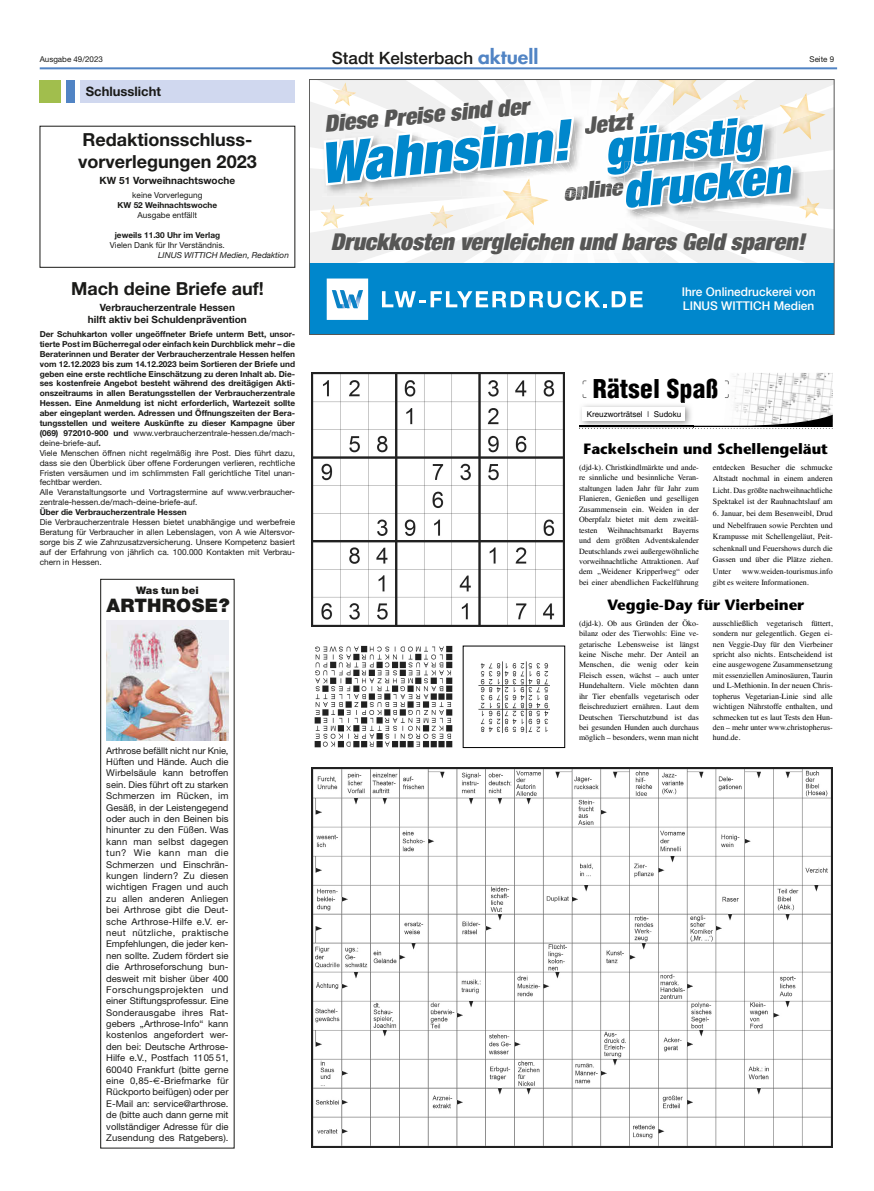
<style>
.page{position:relative;width:874px;height:1191px;background:#fff}
.page>*{position:absolute;margin:0;border:0;box-sizing:border-box;transform-origin:0 0}
.t1{font:italic 900 condensed 56.5px "Helvetica Neue LT Com";color:#0087cc}
.t2{font:italic 900 condensed 49.4px "Helvetica Neue LT Com";color:#0087cc}
.t3{font:italic 900 condensed 48.4px "Helvetica Neue LT Com";color:#0087cc}
.t4{font:900 condensed 25.3px "Qcybfy Cvmsjc Helvetica LT";letter-spacing:.01em;color:#000}
.t5{font:italic 900 condensed 23.1px "Helvetica Neue LT Com";color:#565655}
.t6{font:italic 900 condensed 23px "Helvetica Neue LT Com";color:#565655}
.t7{font:900 18.6px "Ffjxvp Helvetica Neue LT Std";letter-spacing:.02em;color:#1a1a18}
.t8{font:700 18px/21.6px "Helvetica Neue LT";color:#1a1a18}
.t9{font:500 17px "Helvetica Neue LT";color:#1a1a18}
.t10{font:700 14.9px "Rssxcm Tsqkqm Stone Sans LT";color:#000}
.t11{font:700 13px "Helvetica Neue LT";color:#1a1a18}
.t12{font:500 12px/14px "Helvetica Neue LT Com";color:#fff}
.t13{font:900 10.4px "Ffjxvp Helvetica Neue LT Std";letter-spacing:.005em;color:#1a1a18}
.t14{font:700 10px/12px "Helvetica Neue LT";color:#1a1a18;text-align:center}
.t15{font:9.3px/11.4px "Tfrhxn Helvetica Neue LT Std";color:#1a1a18;text-align:justify}
.t16{font:700 8.2px/9.9px "Helvetica Neue LT";color:#1a1a18}
.t17{font:8.2px/9.9px "Helvetica Neue LT";color:#1a1a18;text-align:justify}
.t18{font:italic 8.2px "Helvetica Neue LT";color:#1a1a18}
.t19{font:8px "Lnkpqd Ymbrqq Helvetica LT";color:#000}
.t20{font:8px "Helvetica Neue LT";color:#1a1a18}
.t21{font:7.9px/10.4px "Kxqhsd Hfblry Times";color:#000;text-align:justify}
.t22{font:7.9px "Ystsll Ssfsxj Times";color:#000}
.s1{font-family:"Futura LT";font-weight:800;font-size:19px;color:#5184c4}
.s2{font-weight:400}
.s3{font-family:"Jqwdrb Sbykhq Helvetica LT";font-weight:300}
.s4{font-family:"Gtktmy Euro Sans"}
</style>
<div class="page">
<hr style="left:40px;top:67px;width:796px;height:2px;background:#5184c4">
<div style="left:66px;top:80px;width:9px;height:22px;background:#5184c4"></div>
<div style="left:80px;top:80px;width:215px;height:22px;background:#d0d8ef"></div>
<div style="left:40px;top:80px;width:21px;height:22px;background:#a1be4d"></div>
<img style="left:311px;top:767px;width:521px;height:380px">
<img style="left:311px;top:373px;width:253px;height:253px">
<img style="left:314px;top:646px;width:138px;height:102px">
<img style="left:478px;top:661px;width:71px;height:72px">
<img style="left:728px;top:373px;width:104px;height:42px">
<img style="left:580px;top:405px;width:111px;height:10px">
<svg style="left:579px;top:415px;width:253px;height:14px"></svg>
<div style="left:582px;top:407px;width:102px;height:13px;background:#fff"></div>
<div style="left:309px;top:263px;width:524px;height:71px;background:#0087cc"></div>
<svg style="left:311px;top:81px;width:520px;height:239px"></svg>
<div style="left:309px;top:79px;width:524px;height:255px;border:1px solid #565655"></div>
<div style="left:100px;top:579px;width:134px;height:569px;border:1px solid #1a1a18"></div>
<img style="left:106px;top:620px;width:122px;height:120px">
<p class="t20" style="left:40px;top:55px;width:65px">Ausgabe 49/2023</p>
<h3 class="t9" style="left:332px;top:48px;width:208px">Stadt Kelsterbach <span class="s1">aktuell</span></h3>
<p class="t20" style="left:809px;top:55px;width:26px">Seite 9</p>
<h3 class="t11" style="left:86px;top:83px;width:77px">Schlusslicht</h3>
<h3 class="t8" style="left:78px;top:129px;width:180px">Redaktionsschluss&shy;vorverlegungen 2023</h3>
<p class="t14" style="left:100px;top:174px;width:137px">KW 51 Vorweihnachtswoche</p>
<p class="t17" style="left:132px;top:190px;width:72px">keine Vorverlegung</p>
<p class="t16" style="left:118px;top:200px;width:101px">KW 52 Weihnachtswoche</p>
<p class="t17" style="left:137px;top:210px;width:61px">Ausgabe entfällt</p>
<p class="t16" style="left:115px;top:230px;width:107px">jeweils 11.30 Uhr im Verlag</p>
<p class="t17" style="left:110px;top:240px;width:116px">Vielen Dank für Ihr Verständnis.</p>
<p class="t18" style="left:158px;top:250px;width:132px">LINUS WITTICH Medien, Redaktion</p>
<h3 class="t8" style="left:71px;top:277px;width:194px">Mach deine Briefe auf!</h3>
<p class="t14" style="left:88px;top:301px;width:160px">Verbraucherzentrale Hessen<br>hilft aktiv bei Schuldenprävention</p>
<p class="t16" style="left:40px;top:329px;width:257px">Der Schuhkarton voller ungeöffneter Briefe unterm Bett, unsor&shy;tierte Post im Bücherregal oder einfach kein Durchblick mehr – die Beraterinnen und Berater der Verbraucherzentrale Hessen helfen vom 12.12.2023 bis zum 14.12.2023 beim Sortieren der Briefe und geben eine erste rechtliche Einschätzung zu deren Inhalt ab. Die&shy;ses kostenfreie Angebot besteht während des dreitägigen Akti&shy;onszeitraums in allen Beratungsstellen der Verbraucherzentrale Hessen. Eine Anmeldung ist nicht erforderlich, Wartezeit sollte aber eingeplant werden. Adressen und Öffnungszeiten der Bera&shy;tungsstellen und weitere Auskünfte zu dieser Kampagne über (069) 972010-900 und <span class="s2">www.verbraucherzentrale-hessen.de/mach&shy;deine-briefe-auf</span>.<br><span class="s2">Viele Menschen öffnen nicht regelmäßig ihre Post. Dies führt dazu, dass sie den Überblick über offene Forderungen verlieren, rechtliche Fristen versäumen und im schlimmsten Fall gerichtliche Titel unan&shy;fechtbar werden.<br>Alle Veranstaltungsorte und Vortragstermine auf www.verbraucher&shy;zentrale-hessen.de/mach-deine-briefe-auf.</span></p>
<p class="t16" style="left:40px;top:507px;width:148px">Über die Verbraucherzentrale Hessen</p>
<p class="t17" style="left:40px;top:517px;width:257px">Die Verbraucherzentrale Hessen bietet unabhängige und werbefreie Beratung für Verbraucher in allen Lebenslagen, von A wie Altersvor&shy;sorge bis Z wie Zahnzusatzversicherung. Unsere Kompetenz basiert auf der Erfahrung von jährlich ca. 100.000 Kontakten mit Verbrau&shy;chern in Hessen.</p>
<h3 class="t5" style="left:323px;top:109px;width:206px;rotate:-5deg">Diese Preise sind der</h3>
<h3 class="t6" style="left:582px;top:111px;width:50px;rotate:-6deg">Jetzt</h3>
<h2 class="t2" style="left:601px;top:117px;width:157px;rotate:-5deg">günstig</h2>
<h1 class="t1" style="left:316px;top:127px;width:252px;rotate:-5deg">Wahnsinn!</h1>
<h3 class="t3" style="left:618px;top:161px;width:168px;rotate:-6deg">drucken</h3>
<h3 class="t6" style="left:561px;top:178px;width:60px;rotate:-6deg">online</h3>
<h3 class="t5" style="left:330px;top:227px;width:475px">Druckkosten vergleichen und bares Geld sparen!</h3>
<h3 class="t12" style="left:681px;top:285px;width:135px">Ihre Onlinedruckerei von<br>LINUS WITTICH Medien</h3>
<h3 class="t4" style="left:592px;top:373px;width:127px">Rätsel Spaß</h3>
<p class="t19" style="left:586px;top:409px;width:96px">Kreuzworträtsel <span class="s3">I</span> Sudoku</p>
<h3 class="t10" style="left:583px;top:440px;width:246px">Fackelschein und Schellengeläut</h3>
<p class="t21" style="left:578px;top:461px;width:121px">(djd-k). Christkindlmärkte und ande&shy;re sinnliche und besinnliche Veran&shy;staltungen laden Jahr für Jahr zum Flanieren, Genießen und geselligen Zusammensein ein. Weiden in der Oberpfalz bietet mit dem zweitäl&shy;testen Weihnachtsmarkt Bayerns und dem größten Adventskalender Deutschlands zwei außergewöhnliche vorweihnachtliche Attraktionen. Auf dem „Weidener Kripperlweg“ oder bei einer abendlichen Fackelführung</p>
<p class="t21" style="left:712px;top:461px;width:121px;line-height:11.5px">entdecken Besucher die schmucke Altstadt nochmal in einem anderen Licht. Das größte nachweihnachtliche Spektakel ist der Rauhnachtslauf am</p>
<p class="t21" style="left:712px;top:507px;width:121px;line-height:11.5px">6. Januar, bei dem Besenweibl, Drud und Nebelfrauen sowie Perchten und Krampusse mit Schellengeläut, Peit&shy;schenknall und Feuershows durch die Gassen und über die Plätze ziehen.<br>Unter</p>
<p class="t21" style="left:712px;top:564px;width:121px;line-height:11.5px;text-indent:29px">www.weiden-tourismus.info gibt es weitere Informationen.</p>
<h3 class="t10" style="left:607px;top:595px;width:198px">Veggie-Day für Vierbeiner</h3>
<p class="t21" style="left:578px;top:617px;width:121px">(djd-k). Ob aus Gründen der Öko&shy;bilanz oder des Tierwohls: Eine ve&shy;getarische Lebensweise ist längst keine Nische mehr. Der Anteil an Menschen, die wenig oder kein Fleisch essen, wächst – auch unter Hundehaltern. Viele möchten dann ihr Tier ebenfalls vegetarisch oder</p>
<p class="t22" style="left:578px;top:699px;width:121px">fleischreduziert ernähren. Laut dem</p>
<p class="t21" style="left:578px;top:711px;width:121px">Deutschen Tierschutzbund ist das bei gesunden Hunden auch durchaus möglich – besonders, wenn man nicht</p>
<h3 class="t13" style="left:136px;top:584px;width:64px">Was tun bei</h3>
<h3 class="t7" style="left:106px;top:594px;width:125px">ARTHROSE?</h3>
<p class="t21" style="left:712px;top:617px;width:121px">ausschließlich vegetarisch füttert, sondern nur gelegentlich. Gegen ei&shy;nen Veggie-Day für den Vierbeiner spricht also nichts. Entscheidend ist eine ausgewogene Zusammensetzung mit essenziellen Aminosäuren, Taurin und L-Methionin. In der neuen Chris&shy;topherus Vegetarian-Linie sind alle wichtigen Nährstoffe enthalten, und schmecken tut es laut Tests den Hun&shy;den – mehr unter www.christopherus&shy;hund.de.</p>
<p class="t15" style="left:106px;top:744px;width:124px">Arthrose befällt nicht nur Knie, Hüften und Hände. Auch die Wirbelsäule kann betroffen sein. Dies führt oft zu starken Schmerzen im Rücken, im Gesäß, in der Leistengegend oder auch in den Beinen bis hinunter zu den Füßen. Was kann man selbst dagegen tun? Wie kann man die Schmerzen und Einschrän&shy;kungen lindern? Zu diesen wichtigen Fragen und auch zu allen anderen Anliegen bei Arthrose gibt die Deut&shy;sche Arthrose-Hilfe e.V. er&shy;neut nützliche, praktische Empfehlungen, die jeder ken&shy;nen sollte. Zudem fördert sie die Arthroseforschung bun&shy;desweit mit bisher über 400<br>Forschungsprojekten und einer Stiftungsprofessur. Eine Sonderausgabe ihres Rat&shy;gebers „Arthrose-Info“ kann kostenlos angefordert wer&shy;den bei: Deutsche Arthrose-Hilfe e.V., Postfach 1105 51, 60040 Frankfurt (bitte gerne eine 0,85-<span class="s4">€</span>-Briefmarke für Rückporto beifügen) oder per E-Mail an: service@arthrose. de (bitte auch dann gerne mit vollständiger Adresse für die Zusendung des Ratgebers).</p>
</div>
